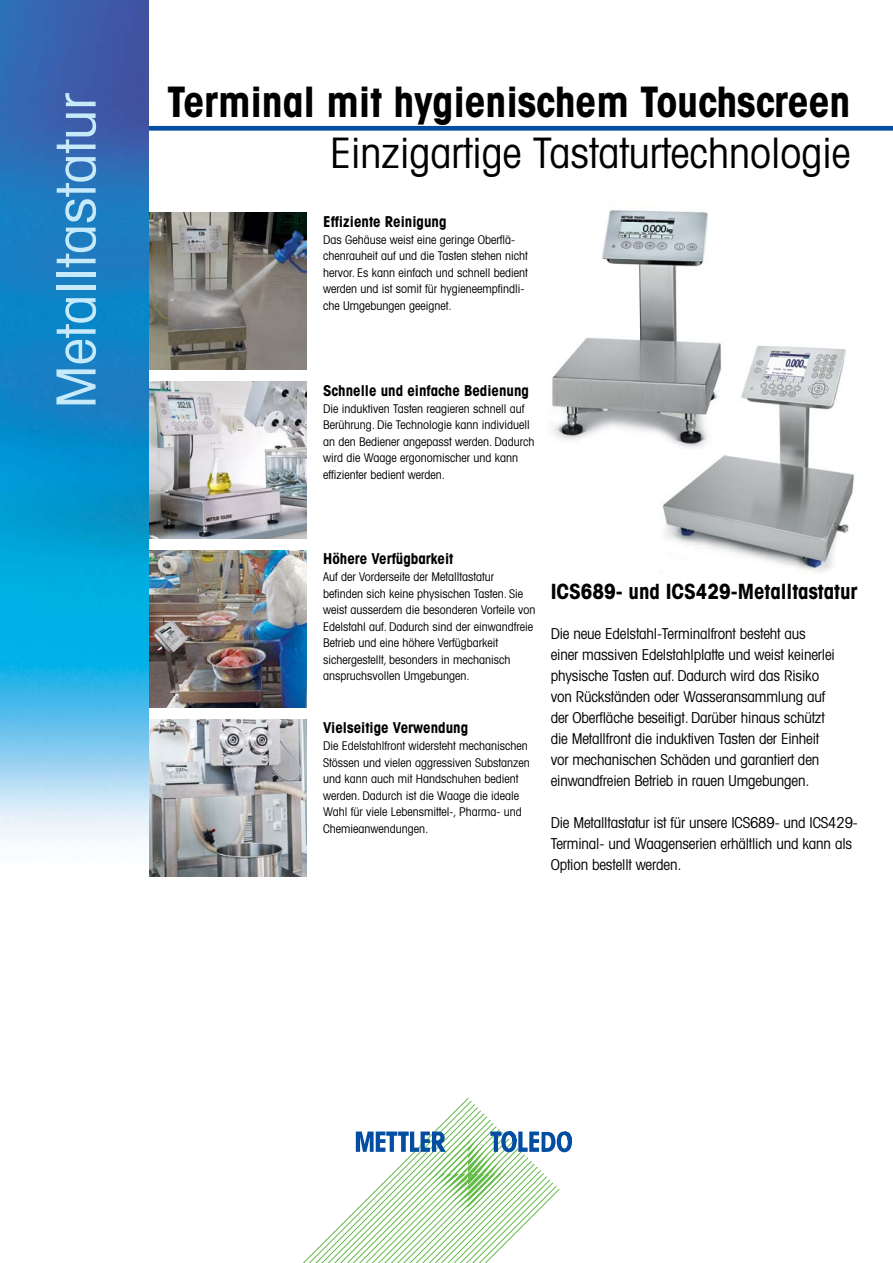
<style>
.page{position:relative;width:893px;height:1263px;background:#fff}
.page>*{position:absolute;margin:0;border:0;box-sizing:border-box;transform-origin:0 0}
.t1{font:54px "Avant Gardefor MT Bk";color:#c7eafb;scale:1.12 1}
.t2{font:42px "Avant Gardefor MT Bd";letter-spacing:-.005em;color:#000}
.t3{font:42px "Avant Gardefor MT Bk";color:#000}
.t4{font:21px "Avant Gardefor MT Bd";color:#000}
.t5{font:15px/21px "Avant Gardefor MT Bk";letter-spacing:-.01em;color:#000}
.t6{font:15px "Avant Gardefor MT Bd";color:#000}
.t7{font:12px/16.5px "Avant Gardefor MT Bk";color:#000}
</style>
<div class="page">
<img style="left:662px;top:345px;width:192px;height:228px">
<img style="left:552px;top:210px;width:177px;height:240px">
<img style="left:149px;top:550px;width:157px;height:157px">
<img style="left:149px;top:213px;width:157px;height:157px">
<img style="left:149px;top:719px;width:157px;height:157px">
<img style="left:149px;top:381px;width:157px;height:158px">
<div style="left:117px;top:126px;width:776px;height:5px;background:#034ea2"></div>
<img style="left:0;top:0;width:149px;height:840px">
<svg style="left:303px;top:1098px;width:230px;height:165px"></svg>
<svg style="left:356px;top:1131px;width:216px;height:85px"></svg>
<h1 class="t1" style="left:43px;top:409px;width:283px;rotate:-90deg">Metalltastatur</h1>
<h2 class="t2" style="left:167px;top:75px;width:685px">Terminal mit hygienischem Touchscreen</h2>
<h2 class="t3" style="left:330px;top:127px;width:522px">Einzigartige Tastaturtechnologie</h2>
<p class="t6" style="left:323px;top:212px;width:125px">Effiziente Reinigung</p>
<p class="t7" style="left:323px;top:231px;width:206px">Das Gehäuse weist eine geringe Oberflä&shy;chenrauheit auf und die Tasten stehen nicht hervor. Es kann einfach und schnell bedient werden und ist somit für hygieneempfindli&shy;che Umgebungen geeignet.</p>
<p class="t6" style="left:323px;top:381px;width:207px">Schnelle und einfache Bedienung</p>
<p class="t7" style="left:323px;top:400px;width:213px">Die induktiven Tasten reagieren schnell auf Berührung. Die Technologie kann individuell an den Bediener angepasst werden. Dadurch wird die Waage ergonomischer und kann effizienter bedient werden.</p>
<p class="t6" style="left:323px;top:549px;width:132px">Höhere Verfügbarkeit</p>
<p class="t7" style="left:323px;top:568px;width:214px">Auf der Vorderseite der Metalltastatur befinden sich keine physischen Tasten. Sie weist ausserdem die besonderen Vorteile von Edelstahl auf. Dadurch sind der einwandfreie Betrieb und eine höhere Verfügbarkeit sichergestellt, besonders in mechanisch anspruchsvollen Umgebungen.</p>
<p class="t6" style="left:323px;top:718px;width:147px">Vielseitige Verwendung</p>
<p class="t7" style="left:323px;top:737px;width:208px">Die Edelstahlfront widersteht mechanischen Stössen und vielen aggressiven Substanzen und kann auch mit Handschuhen bedient werden. Dadurch ist die Waage die ideale Wahl für viele Lebensmittel-, Pharma- und Chemieanwendungen.</p>
<h3 class="t4" style="left:551px;top:578px;width:308px">ICS689- und ICS429-Metalltastatur</h3>
<p class="t5" style="left:551px;top:622px;width:286px">Die neue Edelstahl-Terminalfront besteht aus einer massiven Edelstahlplatte und weist keinerlei physische Tasten auf. Dadurch wird das Risiko von Rückständen oder Wasseransammlung auf der Oberfläche beseitigt. Darüber hinaus schützt die Metallfront die induktiven Tasten der Einheit vor mechanischen Schäden und garantiert den einwandfreien Betrieb in rauen Umgebungen.</p>
<p class="t5" style="left:551px;top:811px;width:309px">Die Metalltastatur ist für unsere ICS689- und ICS429-<br>Terminal- und Waagenserien erhältlich und kann als<br>Option bestellt werden.</p>
</div>
